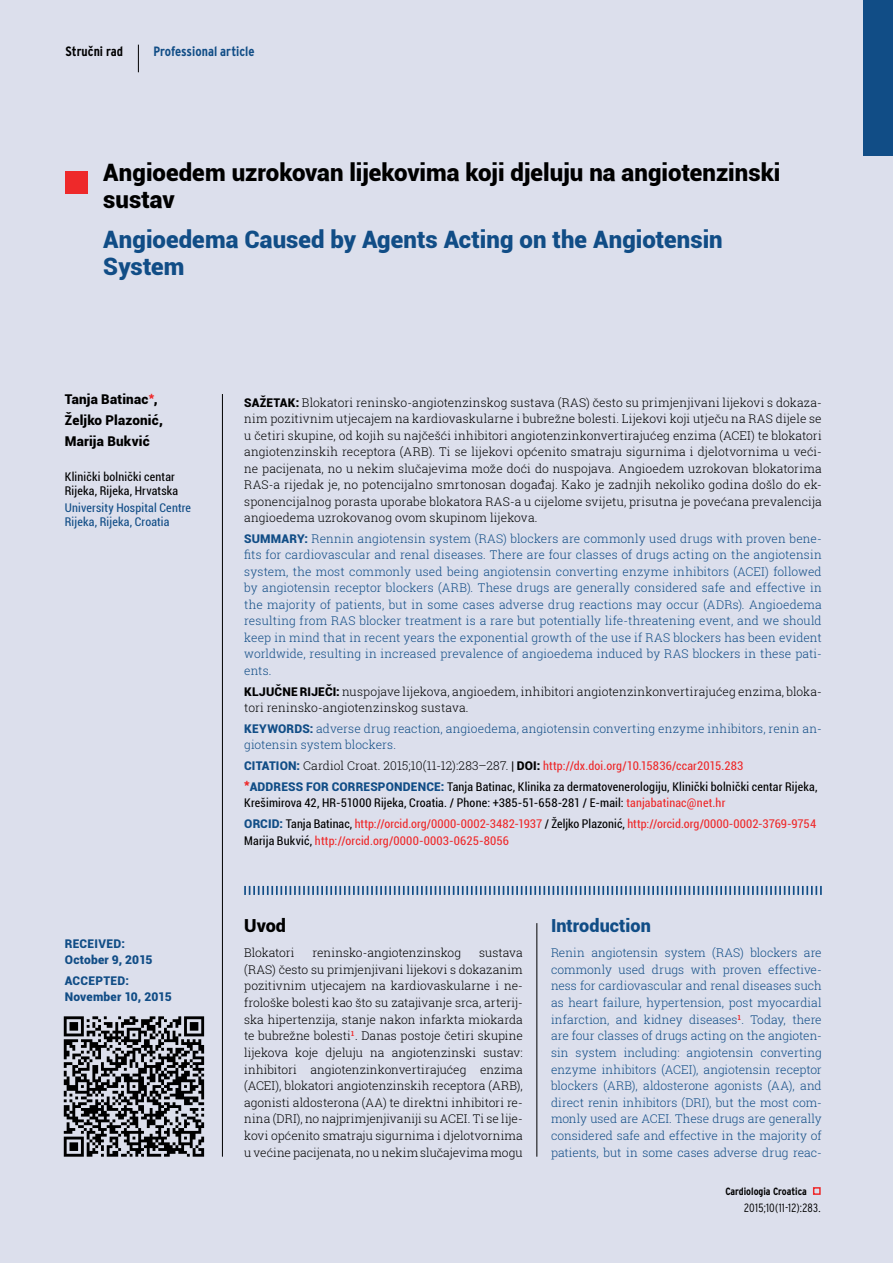
<style>
.page{position:relative;width:893px;height:1263px;background:#dcdfec}
.page>*{position:absolute;margin:0;border:0;box-sizing:border-box;transform-origin:0 0}
.t1{font:900 24px/27px "Roboto";color:#000}
.t2{font:900 24px/27px "Roboto";color:#114d86}
.t3{font:900 18px "Roboto";color:#114d86}
.t4{font:900 18px "Roboto";color:#000}
.t5{font:900 13.5px/20.7px "Roboto";letter-spacing:.015em;color:#000}
.t6{font:700 condensed 13.5px "Interstate";color:#114d86}
.t7{font:700 condensed 13.5px "Interstate";color:#000}
.t8{font:300 12px/16.6px "Roboto Slab";letter-spacing:.005em;color:#000;text-align:justify}
.t9{font:300 12px/16.6px "Roboto Slab";letter-spacing:.005em;color:#114d86;text-align:justify}
.t10{font:condensed 12px/13.5px "Roboto";letter-spacing:.015em;color:#000}
.t11{font:condensed 12px "Roboto";letter-spacing:.015em;color:#ee292a}
.t12{font:900 12px/16.5px "Roboto";letter-spacing:.02em;color:#114d86}
.t13{font:condensed 12px/13.5px "Roboto";letter-spacing:.015em;color:#114d86}
.t14{font:300 condensed 12px "Interstate";letter-spacing:.02em;color:#000}
.t15{font:300 12px "Roboto Slab";letter-spacing:-.015em;color:#000}
.t16{font:700 condensed 10.5px "Interstate";color:#000}
.s1{font-family:"Roboto";font-weight:900}
.s2{font-weight:900;font-stretch:normal;color:#114d86}
.s3{font-family:"Roboto Slab";font-weight:300;font-stretch:normal}
.s4{font-family:"Roboto Slab";font-weight:700;font-stretch:normal}
.s5{font-weight:900;font-stretch:normal}
.s6{color:#ee292a}
.s7{color:#000}
</style>
<div class="page">
<div style="left:813px;top:1187px;width:8px;height:8px;border:2px solid #ee292a"></div>
<div style="left:863px;top:0;width:30px;height:155px;background:#114d86"></div>
<div style="left:66px;top:171px;width:22px;height:22px;background:#ee292a"></div>
<svg style="left:138px;top:45px;width:1px;height:27px"></svg>
<hr style="left:222px;top:394px;width:1px;height:763px;background:#000">
<hr style="left:537px;top:923px;width:1px;height:234px;background:#000">
<svg style="left:244px;top:886px;width:578px;height:9px"></svg>
<svg style="left:64px;top:1016px;width:140px;height:141px"></svg>
<p class="t7" style="left:66px;top:44px;width:59px">Stručni rad</p>
<p class="t6" style="left:154px;top:44px;width:103px">Professional article</p>
<h1 class="t1" style="left:103px;top:158px;width:679px">Angioedem uzrokovan lijekovima koji djeluju na angiotenzinski sustav</h1>
<h1 class="t2" style="left:103px;top:225px;width:621px">Angioedema Caused by Agents Acting on the Angiotensin<br>System</h1>
<p class="t5" style="left:65px;top:388px;width:100px">Tanja Batinac<sup>*</sup>,<br>Željko Plazonić,<br>Marija Bukvić</p>
<p class="t10" style="left:65px;top:470px;width:115px">Klinički bolnički centar<br>Rijeka, Rijeka, Hrvatska</p>
<p class="t13" style="left:65px;top:501px;width:128px">University Hospital Centre<br>Rijeka, Rijeka, Croatia</p>
<p class="t12" style="left:65px;top:934px;width:89px">RECEIVED:<br>October 9, 2015</p>
<p class="t12" style="left:65px;top:972px;width:108px">ACCEPTED:<br>November 10, 2015</p>
<p class="t8" style="left:244px;top:394px;width:579px"><span class="s1">SAŽETAK:</span> Blokatori reninsko-angiotenzinskog sustava (RAS) često su primjenjivani lijekovi s dokaza&shy;nim pozitivnim utjecajem na kardiovaskularne i bubrežne bolesti. Lijekovi koji utječu na RAS dijele se u četiri skupine, od kojih su najčešći inhibitori angiotenzinkonvertirajućeg enzima (ACEI) te blokatori angiotenzinskih receptora (ARB). Ti se lijekovi općenito smatraju sigurnima i djelotvornima u veći&shy;ne pacijenata, no u nekim slučajevima može doći do nuspojava. Angioedem uzrokovan blokatorima RAS-a rijedak je, no potencijalno smrtonosan događaj. Kako je zadnjih nekoliko godina došlo do ek&shy;sponencijalnog porasta uporabe blokatora RAS-a u cijelome svijetu, prisutna je povećana prevalencija angioedema uzrokovanog ovom skupinom lijekova.</p>
<p class="t9" style="left:244px;top:530px;width:579px"><span class="s1">SUMMARY:</span> Rennin angiotensin system (RAS) blockers are commonly used drugs with proven bene&shy;fits for cardiovascular and renal diseases. There are four classes of drugs acting on the angiotensin system, the most commonly used being angiotensin converting enzyme inhibitors (ACEI) followed by angiotensin receptor blockers (ARB). These drugs are generally considered safe and effective in the majority of patients, but in some cases adverse drug reactions may occur (ADRs). Angioedema resulting from RAS blocker treatment is a rare but potentially life-threatening event, and we should keep in mind that in recent years the exponential growth of the use if RAS blockers has been evident worldwide, resulting in increased prevalence of angioedema induced by RAS blockers in these pati&shy;ents.</p>
<p class="t8" style="left:244px;top:683px;width:579px"><span class="s1">KLJUČNE RIJEČI:</span> nuspojave lijekova, angioedem, inhibitori angiotenzinkonvertirajućeg enzima, bloka&shy;tori reninsko-angiotenzinskog sustava.</p>
<p class="t9" style="left:244px;top:720px;width:579px"><span class="s1">KEYWORDS:</span> adverse drug reaction, angioedema, angiotensin converting enzyme inhibitors, renin an&shy;giotensin system blockers.</p>
<p class="t10" style="left:244px;top:755px;width:575px;line-height:20.9px"><span class="s2">CITATION:</span> <span class="s3">Cardiol Croat. 2015;10(11-12):283–287.</span> <span class="s4">|</span> <span class="s5">DOI:</span> <span class="s6">http://dx.doi.org/10.15836/ccar2015.283<br></span><sup>*</sup><span class="s2">ADDRESS FOR CORRESPONDENCE:</span> Tanja Batinac, Klinika za dermatovenerologiju, Klinički bolnički centar Rijeka,</p>
<p class="t10" style="left:244px;top:792px;width:573px;line-height:20.7px">Krešimirova 42, HR-51000 Rijeka, Croatia. / Phone: +385-51-658-281 / E-mail: <span class="s6">tanjabatinac@net.hr<br></span><span class="s2">ORCID:</span> Tanja Batinac, <span class="s6">http://orcid.org/0000-0002-3482-1937</span> / Željko Plazonić, <span class="s6">http://orcid.org/0000-0002-3769-9754</span></p>
<p class="t11" style="left:244px;top:832px;width:266px"><span class="s7">Marija Bukvić,</span> http://orcid.org/0000-0003-0625-8056</p>
<h2 class="t4" style="left:244px;top:913px;width:43px">Uvod</h2>
<p class="t15" style="left:244px;top:944px;width:52px">Blokatori</p>
<p class="t8" style="left:313px;top:944px;width:150px">reninsko-angiotenzinskog</p>
<p class="t8" style="left:244px;top:944px;width:280px;text-indent:235px">sustava (RAS) često su primjenjivani lijekovi s dokazanim pozitivnim utjecajem na kardiovaskularne i ne&shy;frološke bolesti kao što su zatajivanje srca, arterij&shy;ska hipertenzija, stanje nakon infarkta miokarda te bubrežne bolesti<sup>1</sup>. Danas postoje četiri skupine lijekova koje djeluju na angiotenzinski sustav: inhibitori angiotenzinkonvertirajućeg enzima (ACEI), blokatori angiotenzinskih receptora (ARB), agonisti aldosterona (AA) te direktni inhibitori re&shy;nina (DRI), no najprimjenjivaniji su ACEI. Ti se lije&shy;kovi općenito smatraju sigurnima i djelotvornima u većine pacijenata, no u nekim slučajevima mogu</p>
<h2 class="t3" style="left:551px;top:913px;width:101px">Introduction</h2>
<p class="t9" style="left:551px;top:944px;width:272px">Renin angiotensin system (RAS) blockers are commonly used drugs with proven effective&shy;ness for cardiovascular and renal diseases such as heart failure, hypertension, post myocardial infarction, and kidney diseases<sup>1</sup>. Today, there are four classes of drugs acting on the angioten&shy;sin system including: angiotensin converting enzyme inhibitors (ACEI), angiotensin receptor blockers (ARB), aldosterone agonists (AA), and direct renin inhibitors (DRI), but the most com&shy;monly used are ACEI. These drugs are generally considered safe and effective in the majority of patients, but in some cases adverse drug reac-</p>
<p class="t16" style="left:725px;top:1185px;width:83px">Cardiologia Croatica</p>
<p class="t14" style="left:744px;top:1201px;width:78px">2015;10(11-12):283.</p>
</div>
